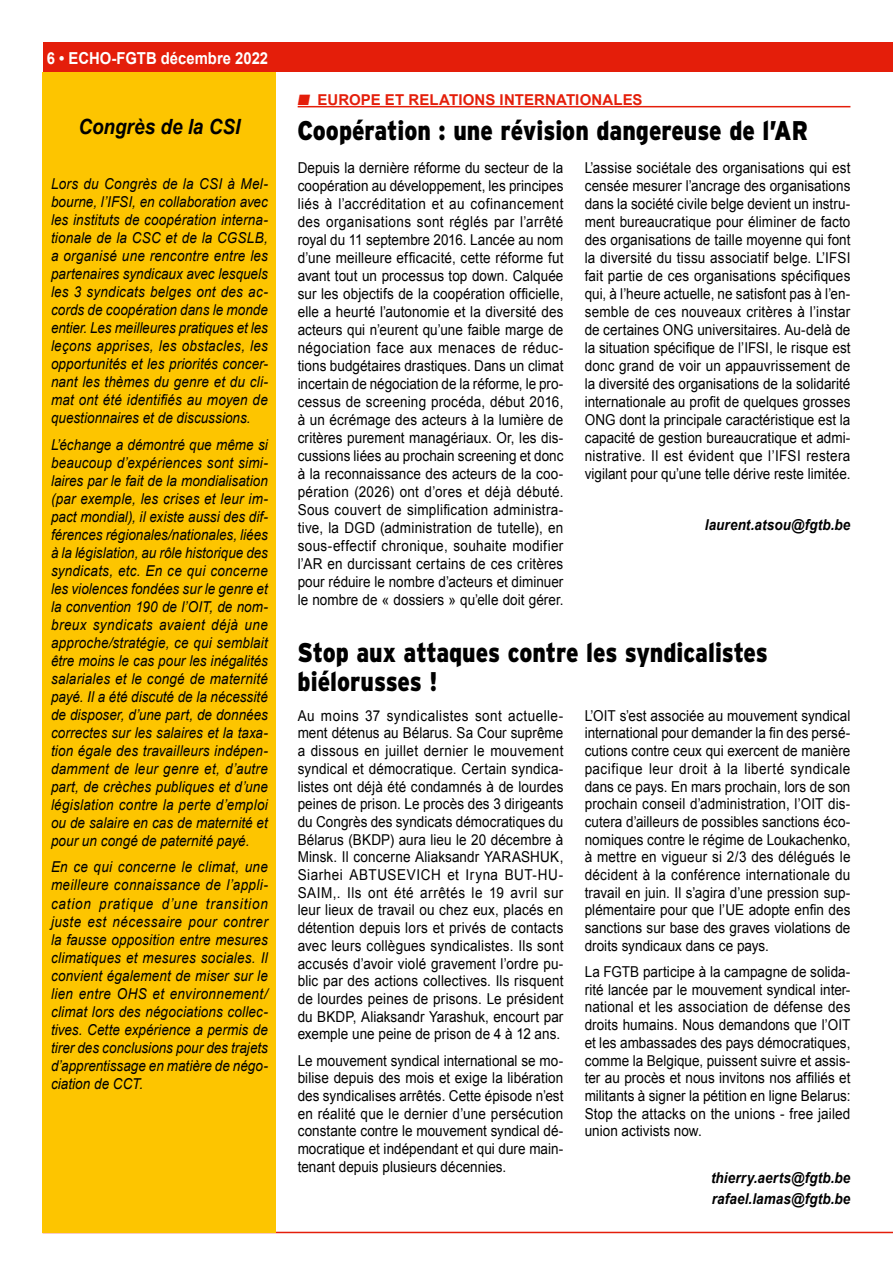
<style>
.page{position:relative;width:893px;height:1263px;background:#fff}
.page>*{position:absolute;margin:0;border:0;box-sizing:border-box;transform-origin:0 0}
.t1{font:900 27px/28.5px "Interstate";color:#000;scale:.85 1}
.t2{font:italic 700 21px "Arial";color:#000;scale:.9 1}
.t3{font:700 16.5px "Arial";color:#fff;scale:.9 1}
.t4{font:15px/17.7px "Arial";letter-spacing:.005em;color:#000;text-align:justify;scale:.9 1}
.t5{font:italic 15px/18px "Arial";color:#000;text-align:justify;scale:.9 1}
.t6{font:italic 700 15px/21px "Arial";letter-spacing:.01em;color:#000;scale:.9 1}
.t7{font:700 15px "Arial";letter-spacing:.01em;color:#e41e0a}
</style>
<div class="page">
<div style="left:43px;top:43px;width:850px;height:29px;background:#e41e0a"></div>
<hr style="left:43px;top:1232px;width:850px;height:1px;background:#e41e0a">
<div style="left:43px;top:72px;width:233px;height:1161px;background:#fdc500"></div>
<hr style="left:298px;top:106px;width:552px;height:1px;background:#e41e0a">
<p class="t3" style="left:47px;top:47px;width:248px">6 • ECHO-FGTB décembre 2022</p>
<h2 class="t2" style="left:79px;top:113px;width:181px">Congrès de la CSI</h2>
<p class="t5" style="left:51px;top:175px;width:242px">Lors du Congrès de la CSI à Mel&shy;bourne, l’IFSI, en collaboration avec les instituts de coopération interna&shy;tionale de la CSC et de la CGSLB, a organisé une rencontre entre les partenaires syndicaux avec lesquels les 3 syndicats belges ont des ac&shy;cords de coopération dans le monde entier. Les meilleures pratiques et les leçons apprises, les obstacles, les opportunités et les priorités concer&shy;nant les thèmes du genre et du cli&shy;mat ont été identifiés au moyen de questionnaires et de discussions.</p>
<p class="t5" style="left:51px;top:436px;width:242px">L’échange a démontré que même si beaucoup d’expériences sont simi&shy;laires par le fait de la mondialisation (par exemple, les crises et leur im&shy;pact mondial), il existe aussi des dif&shy;férences régionales/nationales, liées à la législation, au rôle historique des syndicats, etc. En ce qui concerne les violences fondées sur le genre et la convention 190 de l’OIT, de nom&shy;breux syndicats avaient déjà une approche/stratégie, ce qui semblait être moins le cas pour les inégalités salariales et le congé de maternité payé. Il a été discuté de la nécessité de disposer, d’une part, de données correctes sur les salaires et la taxa&shy;tion égale des travailleurs indépen&shy;damment de leur genre et, d’autre part, de crèches publiques et d’une législation contre la perte d’emploi ou de salaire en cas de maternité et pour un congé de paternité payé.</p>
<p class="t5" style="left:51px;top:858px;width:242px">En ce qui concerne le climat, une meilleure connaissance de l’appli&shy;cation pratique d’une transition juste est nécessaire pour contrer la fausse opposition entre mesures climatiques et mesures sociales. Il convient également de miser sur le lien entre OHS et environnement/ climat lors des négociations collec&shy;tives. Cette expérience a permis de tirer des conclusions pour des trajets d’apprentissage en matière de négo&shy;ciation de CCT.</p>
<p class="t7" style="left:298px;top:90px;width:346px">■ EUROPE ET RELATIONS INTERNATIONALES</p>
<h1 class="t1" style="left:298px;top:116px;width:602px">Coopération : une révision dangereuse de l’AR</h1>
<p class="t4" style="left:298px;top:158px;width:297px">Depuis la dernière réforme du secteur de la coopération au développement, les principes liés à l’accréditation et au cofinancement des organisations sont réglés par l’arrêté royal du 11 septembre 2016. Lancée au nom d’une meilleure efficacité, cette réforme fut avant tout un processus top down. Calquée sur les objectifs de la coopération officielle, elle a heurté l’autonomie et la diversité des acteurs qui n’eurent qu’une faible marge de négociation face aux menaces de réduc&shy;tions budgétaires drastiques. Dans un climat incertain de négociation de la réforme, le pro&shy;cessus de screening procéda, début 2016, à un écrémage des acteurs à la lumière de critères purement managériaux. Or, les dis&shy;cussions liées au prochain screening et donc à la reconnaissance des acteurs de la coo&shy;pération (2026) ont d’ores et déjà débuté.<br>Sous couvert de simplification administra&shy;tive, la DGD (administration de tutelle), en sous-effectif chronique, souhaite modifier l’AR en durcissant certains de ces critères pour réduire le nombre d’acteurs et diminuer le nombre de « dossiers » qu’elle doit gérer.</p>
<p class="t4" style="left:585px;top:158px;width:297px">L’assise sociétale des organisations qui est censée mesurer l’ancrage des organisations dans la société civile belge devient un instru&shy;ment bureaucratique pour éliminer de facto des organisations de taille moyenne qui font la diversité du tissu associatif belge. L’IFSI fait partie de ces organisations spécifiques qui, à l’heure actuelle, ne satisfont pas à l’en&shy;semble de ces nouveaux critères à l’instar de certaines ONG universitaires. Au-delà de la situation spécifique de l’IFSI, le risque est donc grand de voir un appauvrissement de la diversité des organisations de la solidarité internationale au profit de quelques grosses ONG dont la principale caractéristique est la capacité de gestion bureaucratique et admi&shy;nistrative. Il est évident que l’IFSI restera vigilant pour qu’une telle dérive reste limitée.</p>
<p class="t6" style="left:705px;top:515px;width:163px">laurent.atsou@fgtb.be</p>
<h1 class="t1" style="left:298px;top:638px;width:555px">Stop aux attaques contre les syndicalistes biélorusses !</h1>
<p class="t4" style="left:298px;top:707px;width:297px">Au moins 37 syndicalistes sont actuelle&shy;ment détenus au Bélarus. Sa Cour suprême a dissous en juillet dernier le mouvement syndical et démocratique. Certain syndica&shy;listes ont déjà été condamnés à de lourdes peines de prison. Le procès des 3 dirigeants du Congrès des syndicats démocratiques du Bélarus (BKDP) aura lieu le 20 décembre à Minsk. Il concerne Aliaksandr YARASHUK, Siarhei ABTUSEVICH et Iryna BUT-HU-SAIM,. Ils ont été arrêtés le 19 avril sur leur lieux de travail ou chez eux, placés en détention depuis lors et privés de contacts avec leurs collègues syndicalistes. Ils sont accusés d’avoir violé gravement l’ordre pu&shy;blic par des actions collectives. Ils risquent de lourdes peines de prisons. Le président du BKDP, Aliaksandr Yarashuk, encourt par exemple une peine de prison de 4 à 12 ans.</p>
<p class="t4" style="left:298px;top:1051px;width:297px">Le mouvement syndical international se mo&shy;bilise depuis des mois et exige la libération des syndicalises arrêtés. Cette épisode n’est en réalité que le dernier d’une persécution constante contre le mouvement syndical dé&shy;mocratique et indépendant et qui dure main&shy;tenant depuis plusieurs décennies.</p>
<p class="t4" style="left:585px;top:707px;width:297px">L’OIT s’est associée au mouvement syndical international pour demander la fin des persé&shy;cutions contre ceux qui exercent de manière pacifique leur droit à la liberté syndicale dans ce pays. En mars prochain, lors de son prochain conseil d’administration, l’OIT dis&shy;cutera d’ailleurs de possibles sanctions éco&shy;nomiques contre le régime de Loukachenko, à mettre en vigueur si 2/3 des délégués le décident à la conférence internationale du travail en juin. Il s’agira d’une pression sup&shy;plémentaire pour que l’UE adopte enfin des sanctions sur base des graves violations de droits syndicaux dans ce pays.</p>
<p class="t4" style="left:585px;top:963px;width:297px">La FGTB participe à la campagne de solida&shy;rité lancée par le mouvement syndical inter&shy;national et les association de défense des droits humains. Nous demandons que l’OIT et les ambassades des pays démocratiques, comme la Belgique, puissent suivre et assis&shy;ter au procès et nous invitons nos affiliés et militants à signer la pétition en ligne Belarus:<br>Stop the attacks on the unions - free jailed union activists now.</p>
<p class="t6" style="left:711px;top:1167px;width:156px">thierry.aerts@fgtb.be rafael.lamas@fgtb.be</p>
</div>
